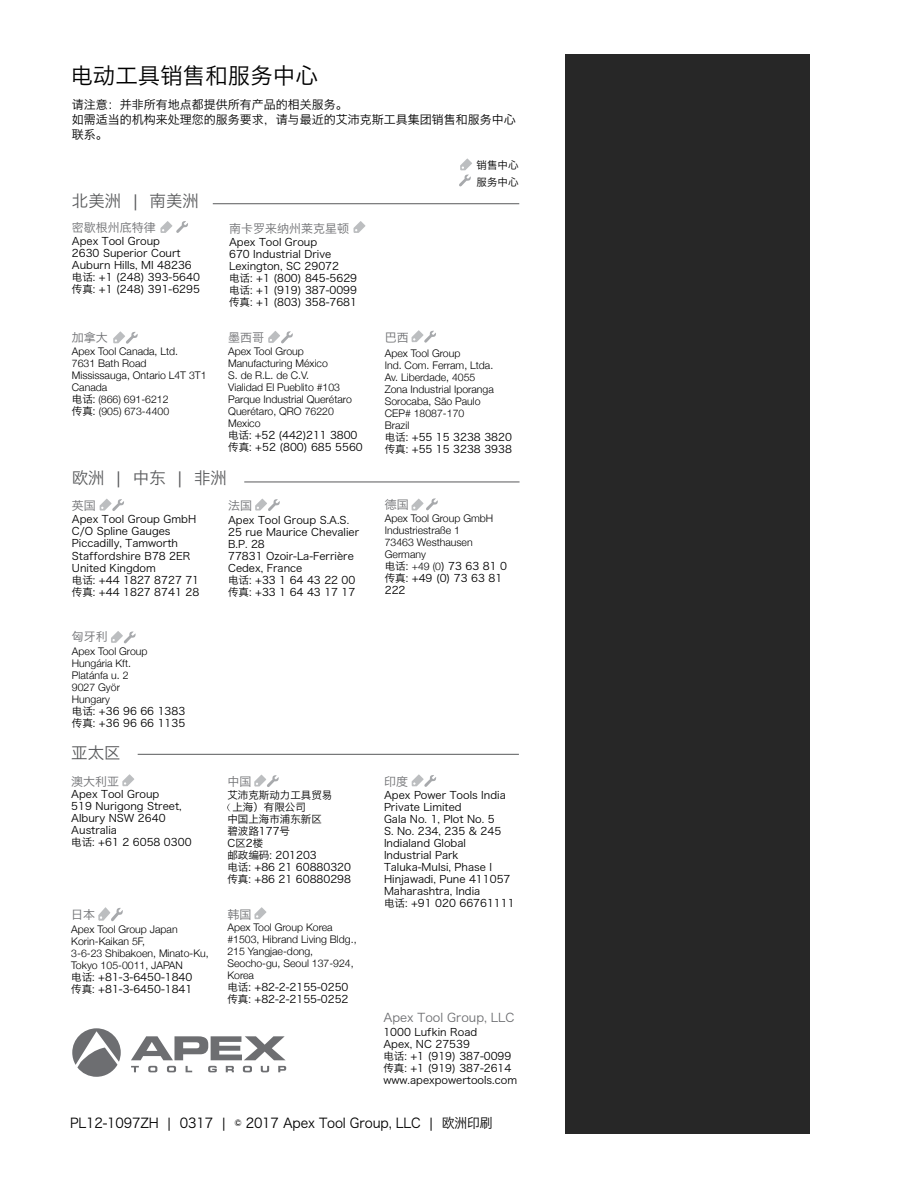
<style>
.page{position:relative;width:918px;height:1188px;background:#fff}
.page>*{position:absolute;margin:0;border:0;box-sizing:border-box;transform-origin:0 0}
.t1{font:22.5px "Hiragino Sans GB W3";color:#000}
.t2{font:16.5px "Hiragino Sans GB W3";color:#58595b}
.t3{font:13.5px "Hiragino Sans GB W3";letter-spacing:-.01em;color:#000;scale:.95 1}
.t4{font:12px/15px "Hiragino Sans GB W3";color:#000}
.t5{font:12px "Hiragino Sans GB W3";color:#6d6e71}
.t6{font:10.5px/12px "Hiragino Sans GB W3";color:#000}
.t7{font:300 10.5px/12px "Helvetica Neue";color:#000}
.s1{font-family:"Hiragino Sans GB W3";font-weight:400}
.s2{font-family:"Helvetica Neue";font-weight:300}
</style>
<div class="page">
<hr style="left:244px;top:482px;width:276px;height:1px;background:#58595b">
<svg style="left:111px;top:631px;width:25px;height:13px"></svg>
<hr style="left:213px;top:203px;width:306px;height:1px;background:#58595b">
<svg style="left:353px;top:221px;width:12px;height:12px"></svg>
<svg style="left:113px;top:331px;width:25px;height:13px"></svg>
<svg style="left:268px;top:331px;width:25px;height:13px"></svg>
<svg style="left:412px;top:330px;width:24px;height:13px"></svg>
<svg style="left:160px;top:221px;width:28px;height:12px"></svg>
<hr style="left:138px;top:754px;width:381px;height:1px;background:#58595b">
<svg style="left:412px;top:774px;width:24px;height:13px"></svg>
<svg style="left:122px;top:774px;width:12px;height:12px"></svg>
<svg style="left:227px;top:803px;width:3px;height:9px"></svg>
<svg style="left:254px;top:775px;width:25px;height:12px"></svg>
<svg style="left:98px;top:907px;width:25px;height:15px"></svg>
<svg style="left:254px;top:907px;width:12px;height:12px"></svg>
<div style="left:566px;top:54px;width:244px;height:1080px;background:#272727"></div>
<svg style="left:100px;top:499px;width:24px;height:12px"></svg>
<svg style="left:255px;top:499px;width:25px;height:12px"></svg>
<svg style="left:412px;top:498px;width:26px;height:13px"></svg>
<svg style="left:72px;top:1028px;width:49px;height:49px"></svg>
<svg style="left:131px;top:1036px;width:154px;height:24px"></svg>
<svg style="left:131px;top:1066px;width:8px;height:6px"></svg>
<svg style="left:148px;top:1066px;width:9px;height:6px"></svg>
<svg style="left:167px;top:1066px;width:9px;height:6px"></svg>
<svg style="left:186px;top:1066px;width:6px;height:6px"></svg>
<svg style="left:208px;top:1066px;width:9px;height:6px"></svg>
<svg style="left:226px;top:1066px;width:8px;height:6px"></svg>
<svg style="left:243px;top:1066px;width:9px;height:6px"></svg>
<svg style="left:261px;top:1066px;width:8px;height:6px"></svg>
<svg style="left:278px;top:1066px;width:8px;height:6px"></svg>
<svg style="left:459px;top:158px;width:13px;height:29px"></svg>
<h1 class="t1" style="left:70px;top:62px;width:249px">电动工具销售和服务中心</h1>
<p class="t4" style="left:72px;top:97px;width:445px">请注意：并非所有地点都提供所有产品的相关服务。<br>如需适当的机构来处理您的服务要求，请与最近的艾沛克斯工具集团销售和服务中心联系。</p>
<h2 class="t2" style="left:72px;top:191px;width:129px">北美洲 | 南美洲</h2>
<p class="t5" style="left:72px;top:220px;width:85px">密歇根州底特律</p>
<p class="t6" style="left:72px;top:235px;width:130px">Apex Tool Group<br>2630 Superior Court<br>Auburn Hills, MI 48236电话: +1 (248) 393-5640传真: +1 (248) 391-6295</p>
<p class="t5" style="left:72px;top:330px;width:37px">加拿大</p>
<p class="t7" style="left:72px;top:345px;width:136px">Apex Tool Canada, Ltd.<br>7631 Bath Road<br>Mississauga, Ontario L4T 3T1<br>Canada<br><span class="s1">电话:</span> (866) 691-6212<br><span class="s1">传真:</span> (905) 673-4400</p>
<p class="t5" style="left:229px;top:221px;width:121px">南卡罗来纳州莱克星顿</p>
<p class="t6" style="left:229px;top:236px;width:130px">Apex Tool Group<br>670 Industrial Drive<br>Lexington, SC 29072<br>电话: +1 (800) 845-5629电话: +1 (919) 387-0099传真: +1 (803) 358-7681</p>
<p class="t5" style="left:228px;top:330px;width:37px">墨西哥</p>
<p class="t7" style="left:228px;top:345px;width:125px">Apex Tool Group<br>Manufacturing México<br>S. de R.L. de C.V.<br>Vialidad El Pueblito #103<br>Parque Industrial Querétaro<br>Querétaro, QRO 76220<br>Mexico</p>
<p class="t6" style="left:228px;top:429px;width:136px">电话: +52 (442)211 3800传真: +52 (800) 685 5560</p>
<h2 class="t2" style="left:72px;top:468px;width:157px">欧洲 | 中东 | 非洲</h2>
<p class="t5" style="left:72px;top:498px;width:25px">英国</p>
<p class="t6" style="left:72px;top:513px;width:129px">Apex Tool Group GmbH<br>C/O Spline Gauges<br>Piccadilly, Tamworth<br>Staffordshire B78 2ER<br>United Kingdom<br>电话: +44 1827 8727 71传真: +44 1827 8741 28</p>
<p class="t5" style="left:72px;top:629px;width:37px">匈牙利</p>
<p class="t7" style="left:72px;top:644px;width:77px">Apex Tool Group<br>Hungária Kft.<br>Platánfa u. 2<br>9027 Györ<br>Hungary</p>
<p class="t6" style="left:72px;top:705px;width:115px">电话: +36 96 66 1383传真: +36 96 66 1135</p>
<h2 class="t2" style="left:71px;top:742px;width:51px">亚太区</h2>
<p class="t5" style="left:71px;top:774px;width:49px">澳大利亚</p>
<p class="t6" style="left:71px;top:788px;width:122px">Apex Tool Group<br>519 Nurigong Street,<br>Albury NSW 2640<br>Australia<br>电话: +61 2 6058 0300</p>
<p class="t5" style="left:71px;top:907px;width:25px">日本</p>
<p class="t7" style="left:71px;top:922px;width:139px">Apex Tool Group Japan<br>Korin-Kaikan 5F,<br>3-6-23 Shibakoen, Minato-Ku,<br>Tokyo 105-0011, JAPAN</p>
<p class="t6" style="left:71px;top:970px;width:123px">电话: +81-3-6450-1840传真: +81-3-6450-1841</p>
<p class="t5" style="left:228px;top:498px;width:25px">法国</p>
<p class="t6" style="left:228px;top:514px;width:133px">Apex Tool Group S.A.S.<br>25 rue Maurice Chevalier<br>B.P. 28<br>77831 Ozoir-La-Ferrière<br>Cedex, France<br>电话: +33 1 64 43 22 00传真: +33 1 64 43 17 17</p>
<p class="t5" style="left:227px;top:774px;width:25px">中国</p>
<p class="t6" style="left:227px;top:789px;width:106px">艾沛克斯动力工具贸易</p>
<p class="t6" style="left:232px;top:801px;width:75px">上海）有限公司</p>
<p class="t6" style="left:227px;top:813px;width:96px">中国上海市浦东新区</p>
<p class="t6" style="left:227px;top:825px;width:64px">碧波路177号</p>
<p class="t6" style="left:227px;top:837px;width:37px">C区2楼</p>
<p class="t6" style="left:227px;top:849px;width:91px">邮政编码: 201203</p>
<p class="t6" style="left:227px;top:861px;width:125px">电话: +86 21 60880320</p>
<p class="t6" style="left:227px;top:873px;width:125px">传真: +86 21 60880298</p>
<p class="t5" style="left:227px;top:907px;width:25px">韩国</p>
<p class="t7" style="left:227px;top:920px;width:131px">Apex Tool Group Korea #1503, Hibrand Living Bldg.,<br>215 Yangjae-dong,<br>Seocho-gu, Seoul 137-924,<br>Korea</p>
<p class="t6" style="left:227px;top:981px;width:123px">电话: +82-2-2155-0250传真: +82-2-2155-0252</p>
<p class="t6" style="left:477px;top:157px;width:43px;line-height:16.8px">销售中心服务中心</p>
<p class="t5" style="left:385px;top:330px;width:25px">巴西</p>
<p class="t7" style="left:385px;top:347px;width:111px">Apex Tool Group<br>Ind. Com. Ferram, Ltda.<br>Av. Liberdade, 4055<br>Zona Industrial Iporanga<br>Sorocaba, São Paulo<br>CEP# 18087-170<br>Brazil</p>
<p class="t6" style="left:385px;top:431px;width:129px">电话: +55 15 3238 3820传真: +55 15 3238 3938</p>
<p class="t5" style="left:385px;top:497px;width:25px">德国</p>
<p class="t7" style="left:385px;top:512px;width:110px">Apex Tool Group GmbH<br>Industriestraße 1<br>73463 Westhausen<br>Germany</p>
<p class="t6" style="left:385px;top:560px;width:124px">电话: <span class="s2">+49 (0</span>) 73 63 81 0传真: +49 (0) 73 63 81<br>222</p>
<p class="t5" style="left:384px;top:774px;width:25px">印度</p>
<p class="t6" style="left:384px;top:789px;width:132px">Apex Power Tools India<br>Private Limited<br>Gala No. 1, Plot No. 5<br>S. No. 234, 235 &amp; 245<br>Indialand Global<br>Industrial Park<br>Taluka-Mulsi, Phase I<br>Hinjawadi, Pune 411057<br>Maharashtra, India<br>电话: +91 020 66761111</p>
<p class="t5" style="left:383px;top:1010px;width:133px">Apex Tool Group, LLC</p>
<p class="t6" style="left:383px;top:1026px;width:135px">1000 Lufkin Road<br>Apex, NC 27539<br>电话: +1 (919) 387-0099传真: +1 (919) 387-2614 www.apexpowertools.com</p>
<p class="t3" style="left:70px;top:1114px;width:446px">PL12-1097ZH | 0317 | © 2017 Apex Tool Group, LLC | 欧洲印刷</p>
</div>
